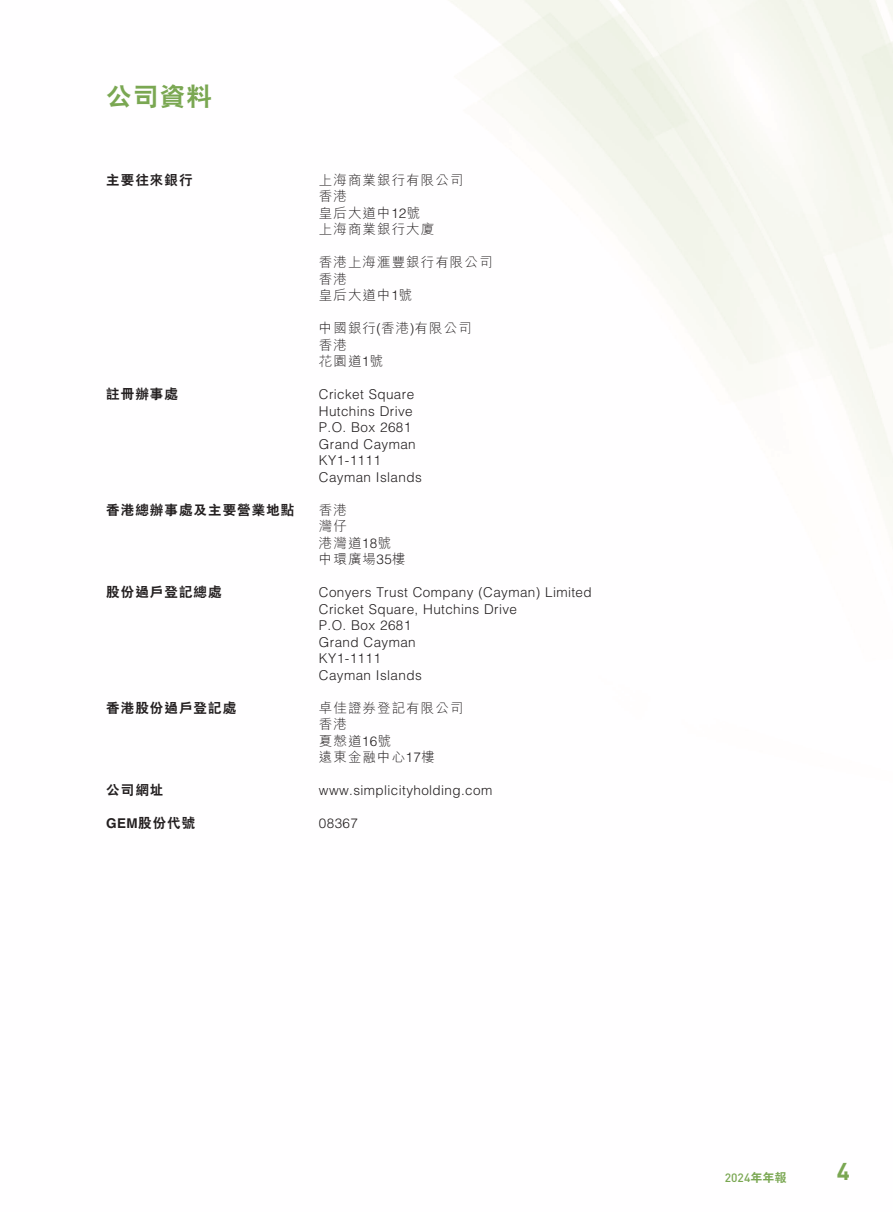
<style>
.page{position:relative;width:893px;height:1212px;background:#fff}
.page>*{position:absolute;margin:0;border:0;box-sizing:border-box;transform-origin:0 0}
.t1{font:800 25.5px "C Hei 2 HK";color:#7aa752}
.t2{font:700 24px "DIN Pro";color:#7aa752}
.t3{font:300 13.5px/16.5px "Helvetica LT Std";letter-spacing:.03em;color:#231f20}
.t4{font:300 13.5px/16.5px "M Hei HK";letter-spacing:.08em;color:#231f20}
.t5{font:800 13.5px "C Hei 2 HK";letter-spacing:.08em;color:#231f20}
.t6{font:500 12px "DIN Pro";color:#7aa752}
.s1{font-family:"Helvetica LT Std";font-weight:700}
.s2{font-family:"Helvetica LT Std"}
.s3{font-family:"C Hei 2 HK";font-weight:800}
</style>
<div class="page">
<h1 class="t1" style="left:106px;top:83px;width:107px">公司資料</h1>
<p class="t5" style="left:106px;top:173px;width:88px">主要往來銀行</p>
<p class="t5" style="left:106px;top:387px;width:73px">註冊辦事處</p>
<p class="t5" style="left:106px;top:503px;width:190px">香港總辦事處及主要營業地點</p>
<p class="t5" style="left:106px;top:585px;width:117px">股份過戶登記總處</p>
<p class="t5" style="left:106px;top:701px;width:131px">香港股份過戶登記處</p>
<p class="t5" style="left:106px;top:783px;width:59px">公司網址</p>
<p class="t5" style="left:106px;top:816px;width:91px"><span class="s1">GEM</span>股份代號</p>
<p class="t4" style="left:319px;top:171px;width:146px">上海商業銀行有限公司</p>
<p class="t4" style="left:319px;top:188px;width:117px">香港<br>皇后大道中<span class="s2">12</span>號上海商業銀行大廈</p>
<p class="t4" style="left:319px;top:254px;width:175px">香港上海滙豐銀行有限公司香港<br>皇后大道中 號<span class="s2">1</span></p>
<p class="t4" style="left:319px;top:320px;width:154px">中國銀行<span class="s2">(</span>香港<span class="s2">)</span>有限公司香港<br>花園道 號<span class="s2">1</span></p>
<p class="t3" style="left:319px;top:386px;width:97px">Cricket Square</p>
<p class="t3" style="left:319px;top:403px;width:104px">Hutchins Drive<br>P O. . Box 2681<br>Grand Cayman<br>KY1-1111<br>Cayman Islands</p>
<p class="t4" style="left:319px;top:501px;width:30px">香港</p>
<p class="t4" style="left:319px;top:518px;width:88px">灣仔<br>港灣道<span class="s2">18</span>號中環廣場<span class="s2">35</span>樓</p>
<p class="t3" style="left:319px;top:584px;width:274px">Conyers Trust Company (Cayman) Limited</p>
<p class="t3" style="left:319px;top:601px;width:200px">Cricket Square, Hutchins Drive<br>P O. . Box 2681<br>Grand Cayman<br>KY1-1111<br>Cayman Islands</p>
<p class="t4" style="left:319px;top:699px;width:146px">卓佳證券登記有限公司</p>
<p class="t4" style="left:319px;top:716px;width:117px">香港<br>夏愨道<span class="s2">16</span>號<br>遠東金融中心<span class="s2">17</span>樓</p>
<p class="t3" style="left:319px;top:782px;width:175px">www.simplicityholding.com</p>
<p class="t3" style="left:319px;top:815px;width:41px">08367</p>
<p class="t6" style="left:725px;top:1169px;width:63px">2024<span class="s3">年年報</span></p>
<h2 class="t2" style="left:837px;top:1155px;width:15px">4</h2>
</div>
